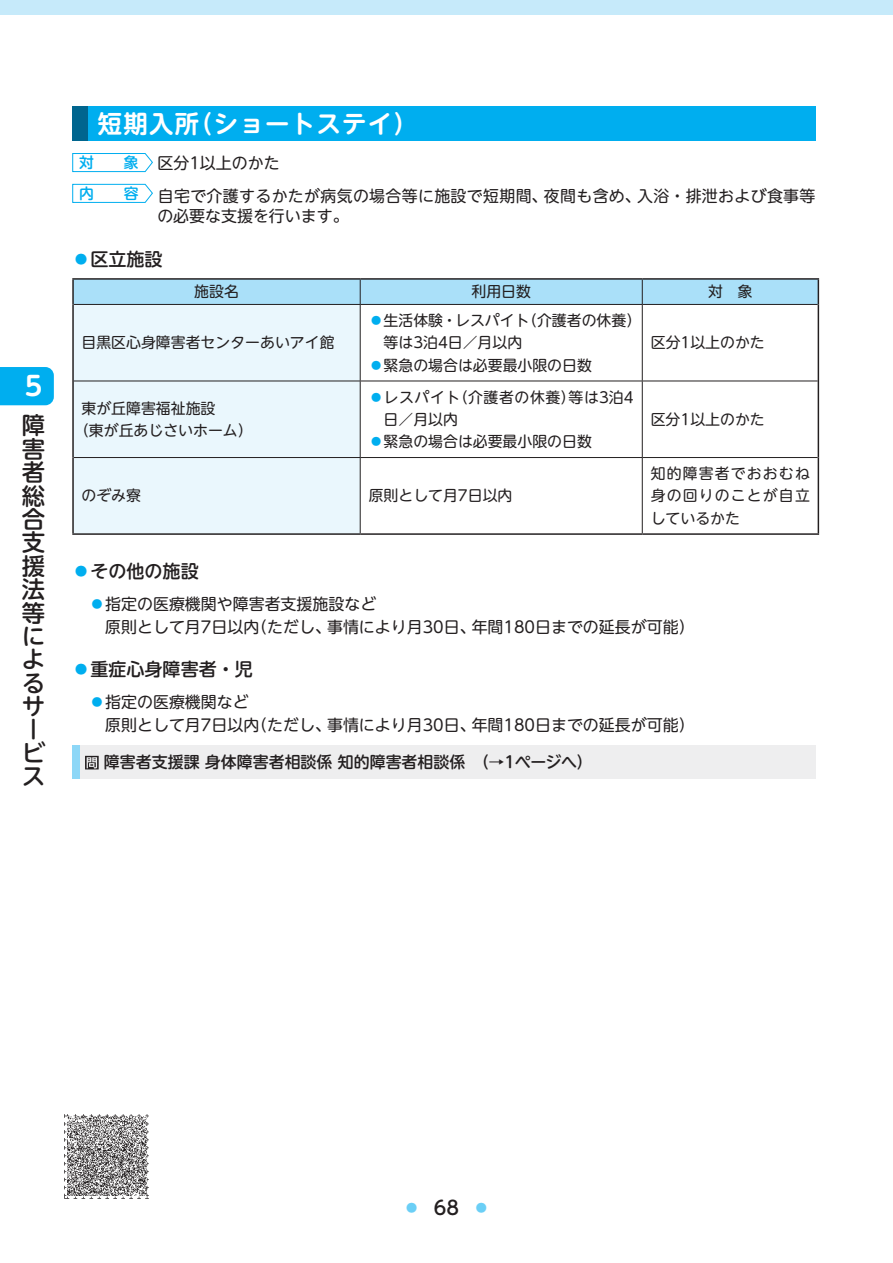
<style>
.page{position:relative;width:893px;height:1263px;background:#fff}
.page>*{position:absolute;margin:0;border:0;box-sizing:border-box;transform-origin:0 0}
.t1{font:700 26.55px "UD Shin M Go Pro De";color:#fff}
.t2{font:700 24.45px "UD Shin M Go Pro De";letter-spacing:.05em;color:#fff}
.t3{font:500 23.4px/23.4px "UD Shin M Go Pro";color:#231f20}
.t4{font:500 18px "UD Shin M Go Pro";color:#231f20}
.t5{font:500 16.5px "UD Shin M Go Pro";color:#6bcff6}
.t6{font:15.9px/22.4px "UD Shin M Go Pro";color:#231f20}
.t7{font:15.9px/33px "UD Shin M Go Pro";letter-spacing:.02em;color:#231f20}
.t8{font:500 15.9px "UD Shin M Go Pro";color:#231f20}
.t9{font:14.85px/22.4px "UD Shin M Go Pro";color:#231f20}
.t10{font:14.85px "UD Shin M Go Pro";letter-spacing:.04em;color:#231f20}
.s1{font-weight:500;font-size:14.85px;color:#00aeef}
.s2{color:#00aeef}
.s3{font-size:19.2px;color:#231f20}
</style>
<div class="page">
<div style="left:0;top:0;width:893px;height:15px;background:#c6eafa"></div>
<div style="left:0;top:367px;width:54px;height:38px;background:#00aeef"></div>
<div style="left:72px;top:106px;width:743px;height:34px;background:#00aeef"></div>
<div style="left:72px;top:106px;width:16px;height:34px;background:#00658e"></div>
<svg style="left:72px;top:153px;width:81px;height:19px"></svg>
<svg style="left:72px;top:183px;width:81px;height:20px"></svg>
<div style="left:72px;top:745px;width:743px;height:34px;background:#eeeeef"></div>
<svg style="left:85px;top:756px;width:14px;height:13px"></svg>
<div style="left:72px;top:745px;width:7px;height:34px;background:#8dd7f7"></div>
<div style="left:73px;top:279px;width:287px;height:25px;background:#aae0f9"></div>
<div style="left:74px;top:305px;width:286px;height:228px;background:#eaf7fd"></div>
<hr style="left:72px;top:278px;width:288px;height:2px;background:#231f20">
<hr style="left:72px;top:280px;width:2px;height:24px;background:#231f20">
<hr style="left:360px;top:278px;width:282px;height:2px;background:#231f20">
<hr style="left:642px;top:278px;width:177px;height:2px;background:#231f20">
<hr style="left:72px;top:304px;width:2px;height:77px;background:#231f20">
<hr style="left:818px;top:304px;width:1px;height:77px;background:#231f20">
<hr style="left:72px;top:381px;width:2px;height:76px;background:#231f20">
<hr style="left:818px;top:381px;width:1px;height:76px;background:#231f20">
<hr style="left:72px;top:457px;width:2px;height:76px;background:#231f20">
<hr style="left:818px;top:457px;width:1px;height:76px;background:#231f20">
<hr style="left:72px;top:533px;width:288px;height:2px;background:#231f20">
<hr style="left:360px;top:533px;width:282px;height:2px;background:#231f20">
<hr style="left:642px;top:533px;width:177px;height:2px;background:#231f20">
<svg style="left:360px;top:279px;width:459px;height:25px;background:#a5d9f1"></svg>
<hr style="left:74px;top:304px;width:286px;height:1px;background:#231f20">
<hr style="left:360px;top:304px;width:282px;height:1px;background:#231f20">
<hr style="left:360px;top:305px;width:1px;height:76px;background:#231f20">
<hr style="left:642px;top:304px;width:176px;height:1px;background:#231f20">
<hr style="left:642px;top:305px;width:1px;height:76px;background:#231f20">
<hr style="left:74px;top:381px;width:286px;height:1px;background:#231f20">
<hr style="left:360px;top:381px;width:282px;height:1px;background:#231f20">
<hr style="left:360px;top:381px;width:1px;height:76px;background:#231f20">
<hr style="left:642px;top:381px;width:176px;height:1px;background:#231f20">
<hr style="left:642px;top:381px;width:1px;height:76px;background:#231f20">
<hr style="left:74px;top:457px;width:286px;height:1px;background:#231f20">
<hr style="left:360px;top:457px;width:282px;height:1px;background:#231f20">
<hr style="left:360px;top:458px;width:1px;height:75px;background:#231f20">
<hr style="left:642px;top:457px;width:176px;height:1px;background:#231f20">
<hr style="left:642px;top:458px;width:1px;height:75px;background:#231f20">
<img style="left:64px;top:1114px;width:85px;height:85px">
<h1 class="t1" style="left:25px;top:365px;width:19px">5</h1>
<h3 class="t3" style="left:22px;top:413px;width:25px">障害者総合支援法等によるサービス</h3>
<h2 class="t2" style="left:98px;top:103px;width:322px">短期入所（ショートステイ）</h2>
<p class="t7" style="left:79px;top:145px;width:738px"><span class="s1">対　　象</span> 区分1以上のかた<br><sup>内　　容</sup> 自宅で介護するかたが病気の場合等に施設で短期間、夜間も含め、入浴・排泄および食事等</p>
<p class="t6" style="left:157px;top:204px;width:193px">の必要な支援を行います。</p>
<p class="t4" style="left:72px;top:244px;width:92px"><span class="s2">◦</span>区立施設</p>
<p class="t9" style="left:194px;top:280px;width:46px">施設名</p>
<p class="t9" style="left:471px;top:280px;width:61px">利用日数</p>
<p class="t9" style="left:708px;top:280px;width:46px">対　象</p>
<p class="t9" style="left:82px;top:331px;width:254px">目黒区心身障害者センターあいアイ館</p>
<p class="t9" style="left:369px;top:308px;width:274px"><span class="s2">◦</span>生活体験・レスパイト（介護者の休養）</p>
<p class="t9" style="left:384px;top:331px;width:140px">等は3泊4日／月以内</p>
<p class="t9" style="left:369px;top:353px;width:225px"><span class="s2">◦</span>緊急の場合は必要最小限の日数</p>
<p class="t9" style="left:651px;top:331px;width:115px">区分1以上のかた</p>
<p class="t9" style="left:74px;top:396px;width:180px;text-indent:7px">東が丘障害福祉施設<br>（東が丘あじさいホーム）</p>
<p class="t10" style="left:369px;top:385px;width:267px"><span class="s2">◦</span>レスパイト（介護者の休養）等は3泊4</p>
<p class="t9" style="left:384px;top:407px;width:76px">日／月以内</p>
<p class="t9" style="left:369px;top:430px;width:225px"><span class="s2">◦</span>緊急の場合は必要最小限の日数</p>
<p class="t9" style="left:82px;top:484px;width:61px">のぞみ寮</p>
<p class="t9" style="left:369px;top:484px;width:145px">原則として月7日以内</p>
<p class="t9" style="left:651px;top:407px;width:115px">区分1以上のかた</p>
<p class="t9" style="left:651px;top:462px;width:161px;text-align:justify">知的障害者でおおむね身の回りのことが自立しているかた</p>
<p class="t4" style="left:72px;top:557px;width:128px"><span class="s2">◦</span>その他の施設</p>
<p class="t6" style="left:89px;top:592px;width:607px"><span class="s2">◦</span>指定の医療機関や障害者支援施設など<br>　原則として月7日以内（ただし、事情により月30日、年間180日までの延長が可能）</p>
<p class="t4" style="left:72px;top:655px;width:182px"><span class="s2">◦</span>重症心身障害者・児</p>
<p class="t6" style="left:89px;top:690px;width:607px"><span class="s2">◦</span>指定の医療機関など<br>　原則として月7日以内（ただし、事情により月30日、年間180日までの延長が可能）</p>
<p class="t8" style="left:104px;top:749px;width:490px">障害者支援課 身体障害者相談係 知的障害者相談係　（→1ページへ）</p>
<p class="t5" style="left:403px;top:1194px;width:88px">◦ <span class="s3">68</span> ◦</p>
</div>
